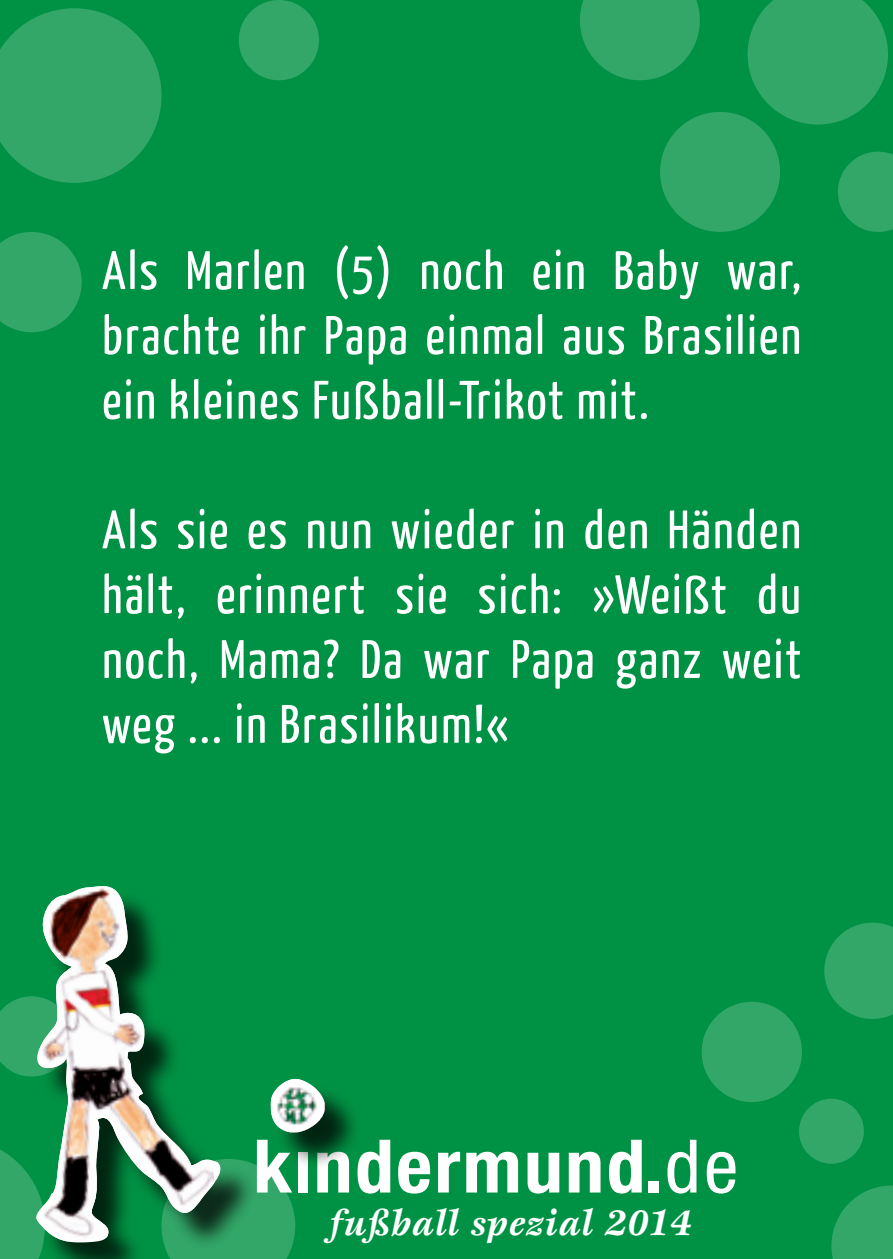
<style>
.page{position:relative;width:893px;height:1259px;background:#009244}
.page>*{position:absolute;margin:0;border:0;box-sizing:border-box;transform-origin:0 0}
.t1{font:700 condensed 73.8px "Helvetica Neue";letter-spacing:.03em;color:#fff;scale:1.05 1}
.t2{font:54px/64.8px "Yanone Kaffeesatz";letter-spacing:.04em;color:#fff;text-align:justify}
.t3{font:italic 700 37.2px "Esprit";letter-spacing:.02em;color:#fff}
.s1{font-size:55.2px}
.s2{font-weight:400}
</style>
<div class="page">
<svg style="left:580px;top:0;width:120px;height:80px"></svg>
<div style="left:660px;top:112px;width:120px;height:120px;background:#32a768;border-radius:50%"></div>
<svg style="left:0;top:8px;width:162px;height:175px"></svg>
<svg style="left:747px;top:0;width:141px;height:125px"></svg>
<svg style="left:0;top:232px;width:82px;height:100px"></svg>
<div style="left:239px;top:0;width:80px;height:80px;background:#32a768;border-radius:50%"></div>
<svg style="left:838px;top:152px;width:55px;height:80px"></svg>
<svg style="left:0;top:1150px;width:42px;height:109px;background:#2ca463"></svg>
<svg style="left:831px;top:1185px;width:62px;height:74px"></svg>
<svg style="left:824px;top:922px;width:69px;height:97px"></svg>
<svg style="left:258px;top:1166px;width:37px;height:93px"></svg>
<div style="left:702px;top:1001px;width:100px;height:101px;background:#32a768;border-radius:50%"></div>
<svg style="left:0;top:996px;width:32px;height:80px;background:#2ca463"></svg>
<div style="left:799px;top:1098px;width:65px;height:65px;background:#32a768;border-radius:50%"></div>
<div style="left:275px;top:1082px;width:88px;height:88px;background:#000;opacity:.75"></div>
<div style="left:275px;top:1082px;width:53px;height:54px;background:#000;opacity:.75"></div>
<img style="left:271px;top:1079px;width:54px;height:53px">
<div style="left:42px;top:889px;width:216px;height:370px;background:#000;opacity:.75"></div>
<svg style="left:32px;top:889px;width:196px;height:354px"></svg>
<img style="left:32px;top:886px;width:182px;height:355px">
<p class="t2" style="left:102px;top:236px;width:701px">Als Marlen (5) noch ein Baby war, brachte ihr Papa einmal aus Brasilien ein kleines Fußball-Trikot mit.</p>
<p class="t2" style="left:102px;top:495px;width:700px">Als sie es nun wieder in den Händen hält, erinnert sie sich: »Weißt du noch, Mama? Da war Papa ganz weit weg ... in Brasilikum!«</p>
<h1 class="t1" style="left:253px;top:1121px;width:464px">k<span class="s1">|</span>ndermund.<span class="s2">de</span></h1>
<p class="t3" style="left:329px;top:1200px;width:363px">fußball spezial 2014</p>
</div>
